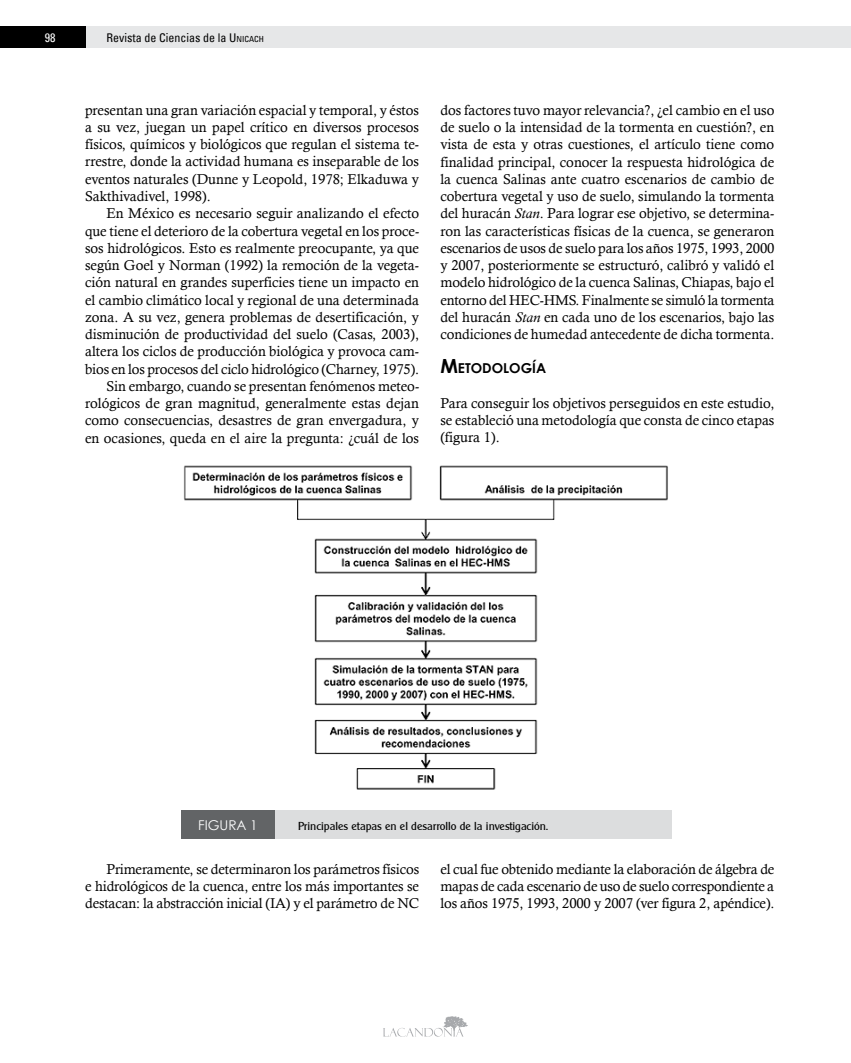
<style>
.page{position:relative;width:851px;height:1063px;background:#fff}
.page>*{position:absolute;margin:0;border:0;box-sizing:border-box;transform-origin:0 0}
.t1{font:14.25px/17.2px "Calisto";color:#000;text-align:justify}
.t2{font:700 13.65px "Century Gothic";color:#000}
.t3{font:13.5px "Century Gothic";color:#fff}
.t4{font:condensed 12px "Univers";color:#000}
.t5{font:condensed 12px "Univers";color:#fff}
.t6{font:11.25px "Clarity Gothic SF";color:#000}
.s1{font-style:inherit}
.s2{font-size:8.4px}
.s3{font-style:italic}
.s4{font-size:19.5px}
</style>
<div class="page">
<div style="left:0;top:27px;width:850px;height:21px;background:#e6e7e8"></div>
<div style="left:0;top:27px;width:85px;height:21px;background:#000"></div>
<svg style="left:383px;top:1016px;width:85px;height:21px"></svg>
<img style="left:183px;top:465px;width:485px;height:325px">
<div style="left:181px;top:810px;width:491px;height:29px;background:#dcddde"></div>
<div style="left:181px;top:810px;width:94px;height:29px;background:#626466"></div>
<p class="t5" style="left:45px;top:30px;width:12px">98</p>
<p class="t4" style="left:106px;top:30px;width:159px">Revista de Ciencias de la <span class="s1">U</span><span class="s2">NICACH</span></p>
<p class="t1" style="left:85px;top:101px;width:335px">presentan una gran variación espacial y temporal, y éstos a su vez, juegan un papel crítico en diversos procesos físicos, químicos y biológicos que regulan el sistema te&shy;rrestre, donde la actividad humana es inseparable de los eventos naturales (dunne y Leopold, 1978; Elkaduwa y Sakthivadivel, 1998).</p>
<p class="t1" style="left:85px;top:205px;width:335px;text-align:right">En México es necesario seguir analizando el efecto que tiene el deterioro de la cobertura vegetal en los proce&shy;sos hidrológicos. Esto es realmente preocupante, ya que según Goel y norman (1992) la remoción de la vegeta&shy;ción natural en grandes superficies tiene un impacto en el cambio climático local y regional de una determinada zona. a su vez, genera problemas de desertificación, y disminución de productividad del suelo (Casas, 2003), altera los ciclos de producción biológica y provoca cam&shy;bios en los procesos del ciclo hidrológico (Charney, 1975).<br>Sin embargo, cuando se presentan fenómenos meteo&shy;rológicos de gran magnitud, generalmente estas dejan como consecuencias, desastres de gran envergadura, y en ocasiones, queda en el aire la pregunta: ¿cuál de los</p>
<p class="t1" style="left:440px;top:101px;width:335px">dos factores tuvo mayor relevancia?, ¿el cambio en el uso de suelo o la intensidad de la tormenta en cuestión?, en vista de esta y otras cuestiones, el artículo tiene como finalidad principal, conocer la respuesta hidrológica de la cuenca Salinas ante cuatro escenarios de cambio de cobertura vegetal y uso de suelo, simulando la tormenta del huracán <span class="s3">Stan</span>. Para lograr ese objetivo, se determina&shy;ron las características físicas de la cuenca, se generaron escenarios de usos de suelo para los años 1975, 1993, 2000 y 2007, posteriormente se estructuró, calibró y validó el modelo hidrológico de la cuenca Salinas, Chiapas, bajo el entorno del HEC-HMS. Finalmente se simuló la tormenta del huracán <span class="s3">Stan</span> en cada uno de los escenarios, bajo las condiciones de humedad antecedente de dicha tormenta.</p>
<p class="t2" style="left:440px;top:360px;width:107px"><span class="s4">M</span>ETODOLOGÍA</p>
<p class="t1" style="left:440px;top:394px;width:335px">Para conseguir los objetivos perseguidos en este estudio, se estableció una metodología que consta de cinco etapas (figura 1).</p>
<p class="t3" style="left:198px;top:816px;width:61px">FIGURA 1</p>
<p class="t6" style="left:298px;top:819px;width:251px">Principales etapas en el desarrollo de la investigación.</p>
<p class="t1" style="left:85px;top:860px;width:335px;text-indent:21px">Primeramente, se determinaron los parámetros físicos e hidrológicos de la cuenca, entre los más importantes se destacan: la abstracción inicial (ia) y el parámetro de nC</p>
<p class="t1" style="left:440px;top:860px;width:335px">el cual fue obtenido mediante la elaboración de álgebra de mapas de cada escenario de uso de suelo correspondiente a los años 1975, 1993, 2000 y 2007 (ver figura 2, apéndice).</p>
</div>
